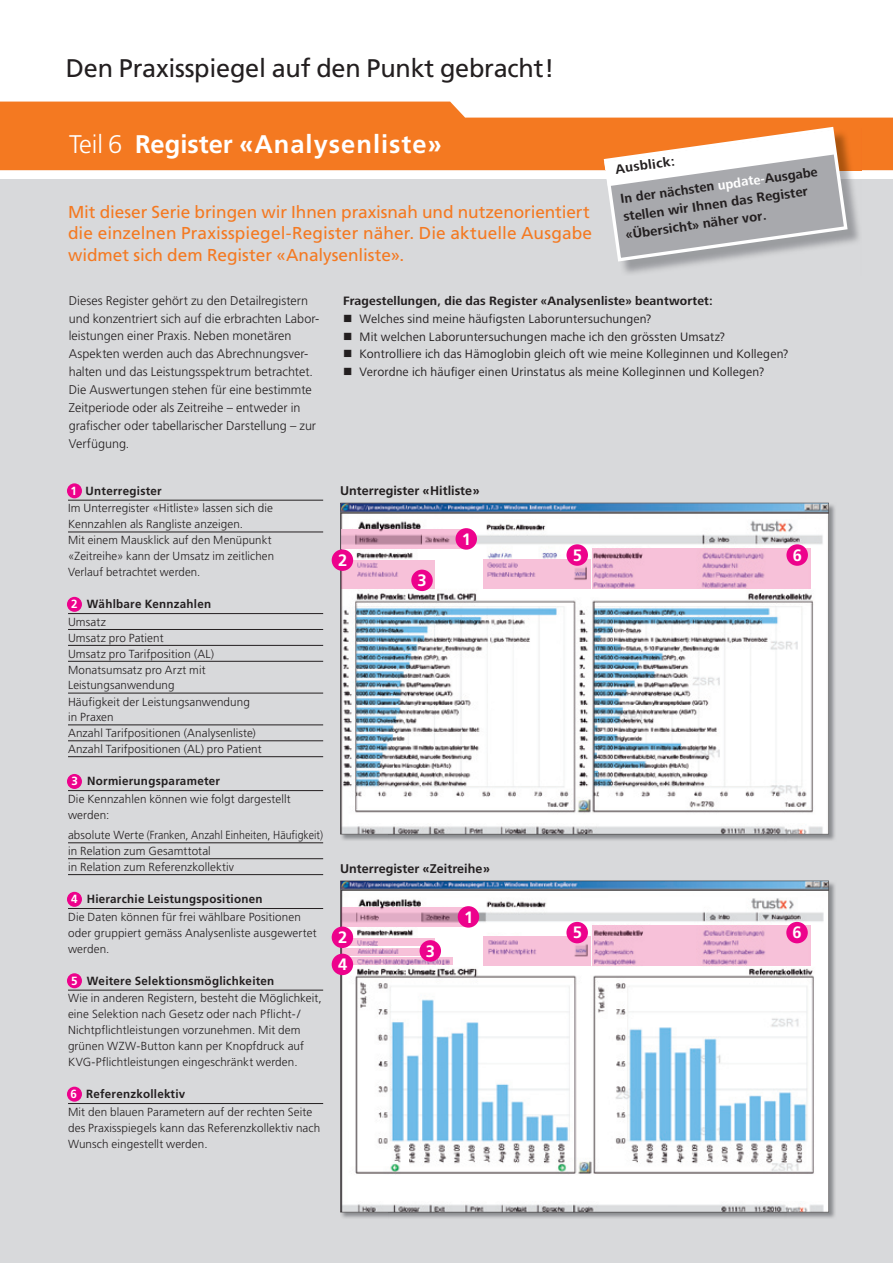
<style>
.page{position:relative;width:893px;height:1263px;background:#fff}
.page>*{position:absolute;margin:0;border:0;box-sizing:border-box;transform-origin:0 0}
.t1{font:25.5px "Frutiger";letter-spacing:-.01em;color:#231f20}
.t2{font:700 25.5px "Frutiger";letter-spacing:.04em;color:#fff}
.t3{font:17.25px/21.3px "Frutiger";color:#f47921}
.t4{font:700 16.5px "Frutiger";color:#fff}
.t5{font:700 13.5px/18px "Frutiger Next LT";color:#231f20}
.t6{font:300 12.6px/17.9px "Frutiger";color:#231f20}
.t7{font:12.6px "Frutiger Next LT";letter-spacing:.01em;color:#231f20}
.t8{font:700 12.6px "Frutiger Next LT";letter-spacing:.015em;color:#231f20}
.t9{font:700 12.6px "Frutiger";color:#231f20}
.t10{font:700 11.85px "Frutiger";letter-spacing:.025em;color:#231f20}
.t11{font:300 11.7px/15.9px "Frutiger";letter-spacing:.01em;color:#231f20}
.s1{font-weight:300}
.s2{color:#fff}
</style>
<div class="page">
<div style="left:0;top:180px;width:893px;height:1083px;background:#d8d9db"></div>
<div style="left:67px;top:483px;width:15px;height:15px;background:#ed028c;border-radius:50%"></div>
<div style="left:67px;top:597px;width:15px;height:15px;background:#ed028c;border-radius:50%"></div>
<div style="left:67px;top:774px;width:15px;height:15px;background:#ed028c;border-radius:50%"></div>
<div style="left:67px;top:892px;width:15px;height:15px;background:#ed028c;border-radius:50%"></div>
<div style="left:67px;top:973px;width:15px;height:15px;background:#ed028c;border-radius:50%"></div>
<div style="left:67px;top:1087px;width:15px;height:15px;background:#ed028c;border-radius:50%"></div>
<img style="left:340px;top:834px;width:49px;height:7px">
<img style="left:787px;top:550px;width:48px;height:290px">
<svg style="left:340px;top:503px;width:489px;height:331px;background:#d8dde2"></svg>
<svg style="left:0;top:102px;width:893px;height:68px;background:#f58b3f"></svg>
<img style="left:622px;top:129px;width:240px;height:145px">
<svg style="left:602px;top:125px;width:247px;height:138px"></svg>
<img style="left:340px;top:880px;width:495px;height:49px">
<img style="left:340px;top:1212px;width:49px;height:6px">
<img style="left:787px;top:929px;width:48px;height:289px">
<svg style="left:340px;top:881px;width:489px;height:331px;background:#dbe6ed"></svg>
<hr style="left:68px;top:500px;width:255px;height:1px;background:#231f20">
<hr style="left:68px;top:532px;width:255px;height:1px;background:#231f20">
<hr style="left:68px;top:613px;width:255px;height:1px;background:#231f20">
<hr style="left:68px;top:629px;width:255px;height:1px;background:#231f20">
<hr style="left:68px;top:645px;width:255px;height:1px;background:#231f20">
<hr style="left:68px;top:661px;width:255px;height:1px;background:#231f20">
<hr style="left:68px;top:693px;width:255px;height:1px;background:#231f20">
<hr style="left:68px;top:725px;width:255px;height:1px;background:#231f20">
<hr style="left:68px;top:740px;width:255px;height:1px;background:#231f20">
<hr style="left:68px;top:756px;width:255px;height:1px;background:#231f20">
<hr style="left:68px;top:790px;width:255px;height:1px;background:#231f20">
<hr style="left:68px;top:842px;width:255px;height:1px;background:#231f20">
<hr style="left:68px;top:858px;width:255px;height:1px;background:#231f20">
<hr style="left:68px;top:874px;width:255px;height:1px;background:#231f20">
<hr style="left:68px;top:908px;width:255px;height:1px;background:#231f20">
<hr style="left:68px;top:990px;width:255px;height:1px;background:#231f20">
<hr style="left:68px;top:1103px;width:255px;height:1px;background:#231f20">
<img style="left:341px;top:530px;width:118px;height:18px">
<img style="left:341px;top:907px;width:122px;height:19px">
<img style="left:349px;top:561px;width:85px;height:8px">
<img style="left:349px;top:938px;width:85px;height:8px">
<img style="left:341px;top:571px;width:93px;height:17px">
<img style="left:341px;top:948px;width:80px;height:7px">
<img style="left:350px;top:957px;width:102px;height:8px">
<img style="left:484px;top:560px;width:106px;height:29px">
<img style="left:484px;top:936px;width:106px;height:30px">
<img style="left:593px;top:549px;width:217px;height:40px">
<img style="left:593px;top:925px;width:217px;height:41px">
<div style="left:455px;top:528px;width:22px;height:22px;background:#ed028c;border-radius:50%"></div>
<div style="left:566px;top:544px;width:22px;height:22px;background:#ed028c;border-radius:50%"></div>
<div style="left:786px;top:544px;width:22px;height:22px;background:#ed028c;border-radius:50%"></div>
<div style="left:411px;top:570px;width:22px;height:21px;background:#ed028c;border-radius:50%"></div>
<div style="left:332px;top:549px;width:21px;height:22px;background:#ed028c;border-radius:50%"></div>
<div style="left:458px;top:906px;width:21px;height:22px;background:#ed028c;border-radius:50%"></div>
<div style="left:566px;top:922px;width:22px;height:21px;background:#ed028c;border-radius:50%"></div>
<div style="left:786px;top:922px;width:22px;height:21px;background:#ed028c;border-radius:50%"></div>
<div style="left:420px;top:940px;width:21px;height:22px;background:#ed028c;border-radius:50%"></div>
<div style="left:332px;top:954px;width:21px;height:21px;background:#ed028c;border-radius:50%"></div>
<div style="left:332px;top:926px;width:21px;height:22px;background:#ed028c;border-radius:50%"></div>
<h1 class="t1" style="left:66px;top:53px;width:490px">Den Praxisspiegel auf den Punkt gebracht!</h1>
<h1 class="t2" style="left:69px;top:129px;width:374px"><span class="s1">Teil 6</span> Register «Analysenliste»</h1>
<p class="t5" style="left:614px;top:160px;width:61px;rotate:-8deg">Ausblick:</p>
<p class="t5" style="left:619px;top:190px;width:200px;rotate:-8deg">In der nächsten <span class="s2">update-</span>Ausgabe stellen wir Ihnen das Register «Übersicht» näher vor.</p>
<h2 class="t3" style="left:68px;top:201px;width:526px">Mit dieser Serie bringen wir Ihnen praxisnah und nutzenorientiert die einzelnen Praxisspiegel-Register näher. Die aktuelle Ausgabe widmet sich dem Register «Analysenliste».</h2>
<p class="t6" style="left:69px;top:291px;width:252px">Dieses Register gehört zu den Detailregistern und konzentriert sich auf die erbrachten Labor&shy;leistungen einer Praxis. Neben monetären Aspekten werden auch das Abrechnungsver&shy;halten und das Leistungsspektrum betrachtet.<br>Die Auswertungen stehen für eine bestimmte Zeitperiode oder als Zeitreihe – entweder in grafischer oder tabellarischer Darstellung – zur Verfügung.</p>
<p class="t8" style="left:343px;top:293px;width:371px">Fragestellungen, die das Register «Analysenliste» beantwortet:</p>
<p class="t7" style="left:343px;top:311px;width:310px">■ Welches sind meine häufigsten Laboruntersuchungen?</p>
<p class="t7" style="left:343px;top:329px;width:383px">■ Mit welchen Laboruntersuchungen mache ich den grössten Umsatz?</p>
<p class="t7" style="left:343px;top:347px;width:447px">■ Kontrolliere ich das Hämoglobin gleich oft wie meine Kolleginnen und Kollegen?</p>
<p class="t7" style="left:343px;top:365px;width:423px">■ Verordne ich häufiger einen Urinstatus als meine Kolleginnen und Kollegen?</p>
<p class="t10" style="left:70px;top:484px;width:93px"><span class="s2">1</span> Unterregister</p>
<p class="t11" style="left:68px;top:500px;width:208px">Im Unterregister «Hitliste» lassen sich die Kennzahlen als Rangliste anzeigen.<br>Mit einem Mausklick auf den Menüpunkt «Zeitreihe» kann der Umsatz im zeitlichen Verlauf betrachtet werden.</p>
<p class="t10" style="left:71px;top:597px;width:142px"><span class="s2">2</span> Wählbare Kennzahlen</p>
<p class="t11" style="left:68px;top:614px;width:148px">Umsatz<br>Umsatz pro Patient<br>Umsatz pro Tarifposition (AL)<br>Monatsumsatz pro Arzt mit</p>
<p class="t11" style="left:68px;top:676px;width:183px;line-height:17.4px">Leistungsanwendung<br>Häufigkeit der Leistungsanwendung</p>
<p class="t11" style="left:68px;top:708px;width:195px">in Praxen<br>Anzahl Tarifpositionen (Analysenliste)<br>Anzahl Tarifpositionen (AL) pro Patient</p>
<p class="t10" style="left:72px;top:774px;width:150px"><span class="s2">3</span> Normierungsparameter</p>
<p class="t11" style="left:68px;top:791px;width:224px">Die Kennzahlen können wie folgt dargestellt werden:</p>
<p class="t11" style="left:68px;top:827px;width:257px">absolute Werte (Franken, Anzahl Einheiten, Häufigkeit) in Relation zum Gesamttotal<br>in Relation zum Referenzkollektiv</p>
<p class="t10" style="left:71px;top:892px;width:193px"><span class="s2">4</span> Hierarchie Leistungspositionen</p>
<p class="t11" style="left:68px;top:909px;width:250px">Die Daten können für frei wählbare Positionen oder gruppiert gemäss Analysenliste ausgewertet werden.</p>
<p class="t10" style="left:71px;top:974px;width:205px"><span class="s2">5</span> Weitere Selektionsmöglichkeiten</p>
<p class="t11" style="left:68px;top:990px;width:255px">Wie in anderen Registern, besteht die Möglichkeit, eine Selektion nach Gesetz oder nach Pflicht- / Nichtpflichtleistungen vorzunehmen. Mit dem grünen WZW-Button kann per Knopfdruck auf KVG-Pflichtleistungen eingeschränkt werden.</p>
<p class="t10" style="left:70px;top:1087px;width:116px"><span class="s2">6</span> Referenzkollektiv</p>
<p class="t11" style="left:68px;top:1104px;width:254px">Mit den blauen Parametern auf der rechten Seite des Praxisspiegels kann das Referenzkollektiv nach<br>Wunsch eingestellt werden.</p>
<p class="t9" style="left:340px;top:483px;width:141px">Unterregister «Hitliste»</p>
<h3 class="t4" style="left:462px;top:529px;width:11px">1</h3>
<h3 class="t4" style="left:338px;top:550px;width:11px">2</h3>
<h3 class="t4" style="left:418px;top:571px;width:11px">3</h3>
<p class="t9" style="left:340px;top:861px;width:152px">Unterregister «Zeitreihe»</p>
<h3 class="t4" style="left:338px;top:927px;width:11px">2</h3>
<h3 class="t4" style="left:338px;top:955px;width:11px">4</h3>
<h3 class="t4" style="left:426px;top:941px;width:11px">3</h3>
<h3 class="t4" style="left:464px;top:907px;width:11px">1</h3>
<h3 class="t4" style="left:573px;top:545px;width:11px">5</h3>
<h3 class="t4" style="left:793px;top:545px;width:11px">6</h3>
<h3 class="t4" style="left:573px;top:923px;width:11px">5</h3>
<h3 class="t4" style="left:793px;top:923px;width:11px">6</h3>
</div>
